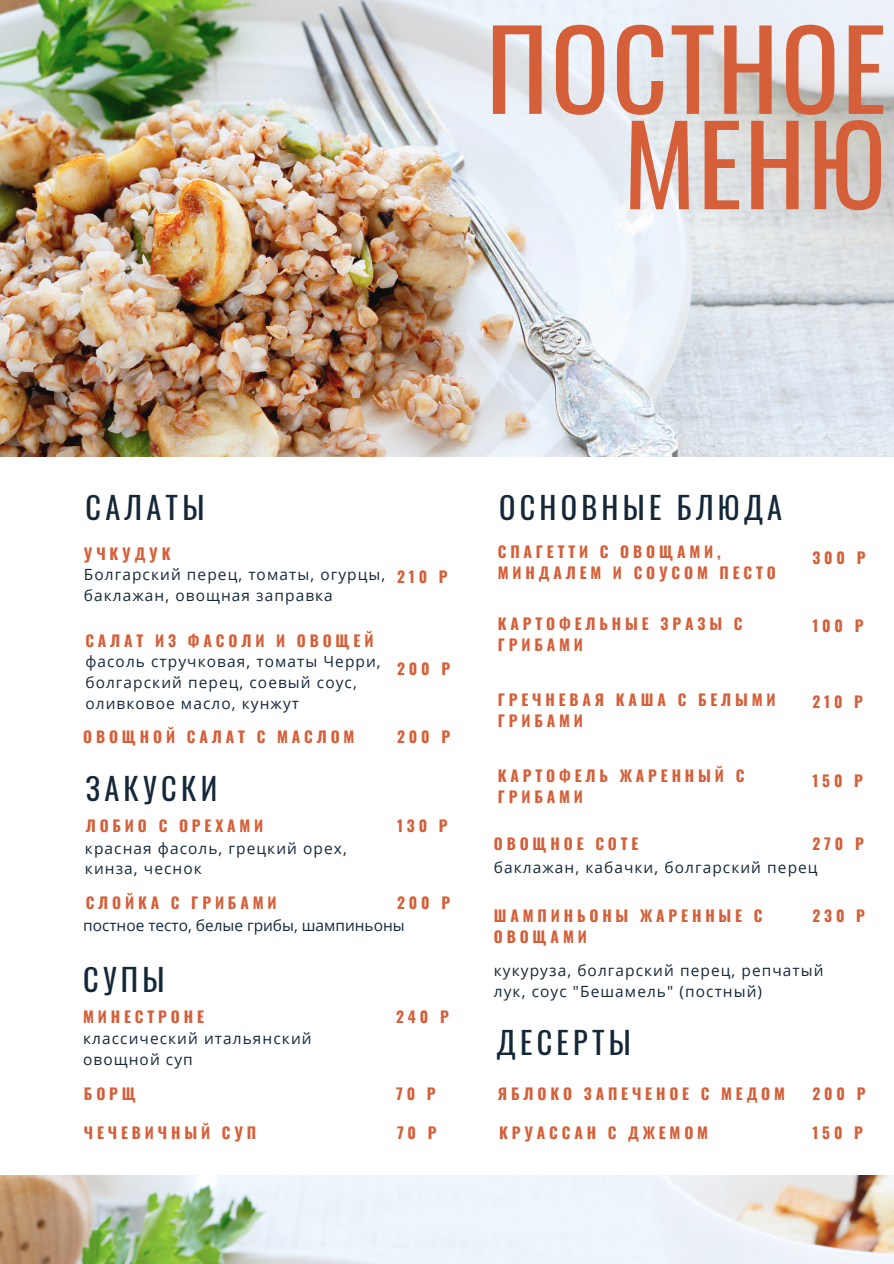
<style>
.page{position:relative;width:894px;height:1264px;background:#fff}
.page>*{position:absolute;margin:0;border:0;box-sizing:border-box;transform-origin:0 0}
.t1{font:109.05px/95.2px "Oswald";letter-spacing:.02em;color:#d55f38;text-align:right}
.t2{font:30.3px "Oswald";letter-spacing:.14em;color:#15283a}
.t3{font:700 15.45px/20.9px "Oswald";letter-spacing:.25em;color:#d55f38}
.t4{font:15.45px/20.9px "Open Sans";letter-spacing:.07em;color:#15283a}
.t5{font:15.45px "Open Sans";color:#15283a}
</style>
<div class="page">
<img style="left:0;top:0;width:893px;height:456px">
<img style="left:0;top:1175px;width:893px;height:88px">
<h1 class="t1" style="left:486px;top:17px;width:401px">ПОСТНОЕ<br>МЕНЮ</h1>
<h2 class="t2" style="left:85px;top:484px;width:120px">САЛАТЫ</h2>
<p class="t3" style="left:84px;top:542px;width:88px">УЧКУДУК</p>
<p class="t4" style="left:84px;top:564px;width:303px">Болгарский перец, томаты, огурцы, баклажан, овощная заправка</p>
<p class="t3" style="left:85px;top:629px;width:289px">САЛАТ ИЗ ФАСОЛИ И ОВОЩЕЙ</p>
<p class="t4" style="left:85px;top:651px;width:297px">фасоль стручковая, томаты Черри, болгарский перец, соевый соус, оливковое масло, кунжут</p>
<p class="t3" style="left:83px;top:725px;width:273px">ОВОЩНОЙ САЛАТ С МАСЛОМ</p>
<h2 class="t2" style="left:86px;top:765px;width:133px">ЗАКУСКИ</h2>
<p class="t3" style="left:86px;top:814px;width:179px">ЛОБИО С ОРЕХАМИ</p>
<p class="t4" style="left:85px;top:837px;width:263px">красная фасоль, грецкий орех, кинза, чеснок</p>
<p class="t3" style="left:86px;top:891px;width:192px">СЛОЙКА С ГРИБАМИ</p>
<p class="t3" style="left:397px;top:565px;width:52px">210 Р</p>
<p class="t3" style="left:397px;top:657px;width:55px">200 Р</p>
<p class="t3" style="left:397px;top:725px;width:55px">200 Р</p>
<p class="t3" style="left:397px;top:814px;width:52px">130 Р</p>
<p class="t3" style="left:397px;top:891px;width:55px">200 Р</p>
<p class="t5" style="left:83px;top:914px;width:323px">постное тесто, белые грибы, шампиньоны</p>
<h2 class="t2" style="left:83px;top:955px;width:83px">СУПЫ</h2>
<p class="t3" style="left:83px;top:1005px;width:122px">МИНЕСТРОНЕ</p>
<p class="t4" style="left:83px;top:1027px;width:230px">классический итальянский овощной суп</p>
<p class="t3" style="left:84px;top:1082px;width:54px">БОРЩ</p>
<p class="t3" style="left:84px;top:1121px;width:174px">ЧЕЧЕВИЧНЫЙ СУП</p>
<p class="t3" style="left:396px;top:1005px;width:54px">240 Р</p>
<p class="t3" style="left:396px;top:1082px;width:41px">70 Р</p>
<p class="t3" style="left:397px;top:1121px;width:41px">70 Р</p>
<h2 class="t2" style="left:499px;top:484px;width:284px">ОСНОВНЫЕ БЛЮДА</h2>
<p class="t3" style="left:497px;top:540px;width:279px">СПАГЕТТИ С ОВОЩАМИ,<br>МИНДАЛЕМ И СОУСОМ ПЕСТО</p>
<p class="t3" style="left:497px;top:612px;width:246px">КАРТОФЕЛЬНЫЕ ЗРАЗЫ С<br>ГРИБАМИ</p>
<p class="t3" style="left:497px;top:688px;width:279px">ГРЕЧНЕВАЯ КАША С БЕЛЫМИ<br>ГРИБАМИ</p>
<p class="t3" style="left:497px;top:765px;width:248px">КАРТОФЕЛЬ ЖАРЕННЫЙ С<br>ГРИБАМИ</p>
<p class="t3" style="left:493px;top:832px;width:146px">ОВОЩНОЕ СОТЕ</p>
<p class="t3" style="left:812px;top:546px;width:55px">300 Р</p>
<p class="t3" style="left:812px;top:614px;width:53px">100 Р</p>
<p class="t3" style="left:812px;top:690px;width:52px">210 Р</p>
<p class="t3" style="left:812px;top:769px;width:52px">150 Р</p>
<p class="t3" style="left:812px;top:832px;width:53px">270 Р</p>
<p class="t4" style="left:493px;top:856px;width:325px">баклажан, кабачки, болгарский перец</p>
<p class="t3" style="left:812px;top:904px;width:54px">230 Р</p>
<p class="t3" style="left:493px;top:904px;width:270px">ШАМПИНЬОНЫ ЖАРЕННЫЕ С<br>ОВОЩАМИ</p>
<p class="t4" style="left:493px;top:959px;width:331px">кукуруза, болгарский перец, репчатый лук, соус "Бешамель" (постный)</p>
<h2 class="t2" style="left:497px;top:1019px;width:135px">ДЕСЕРТЫ</h2>
<p class="t3" style="left:497px;top:1082px;width:288px">ЯБЛОКО ЗАПЕЧЕНОЕ С МЕДОМ</p>
<p class="t3" style="left:499px;top:1121px;width:210px">КРУАССАН С ДЖЕМОМ</p>
<p class="t3" style="left:812px;top:1082px;width:55px">200 Р</p>
<p class="t3" style="left:812px;top:1121px;width:52px">150 Р</p>
</div>
